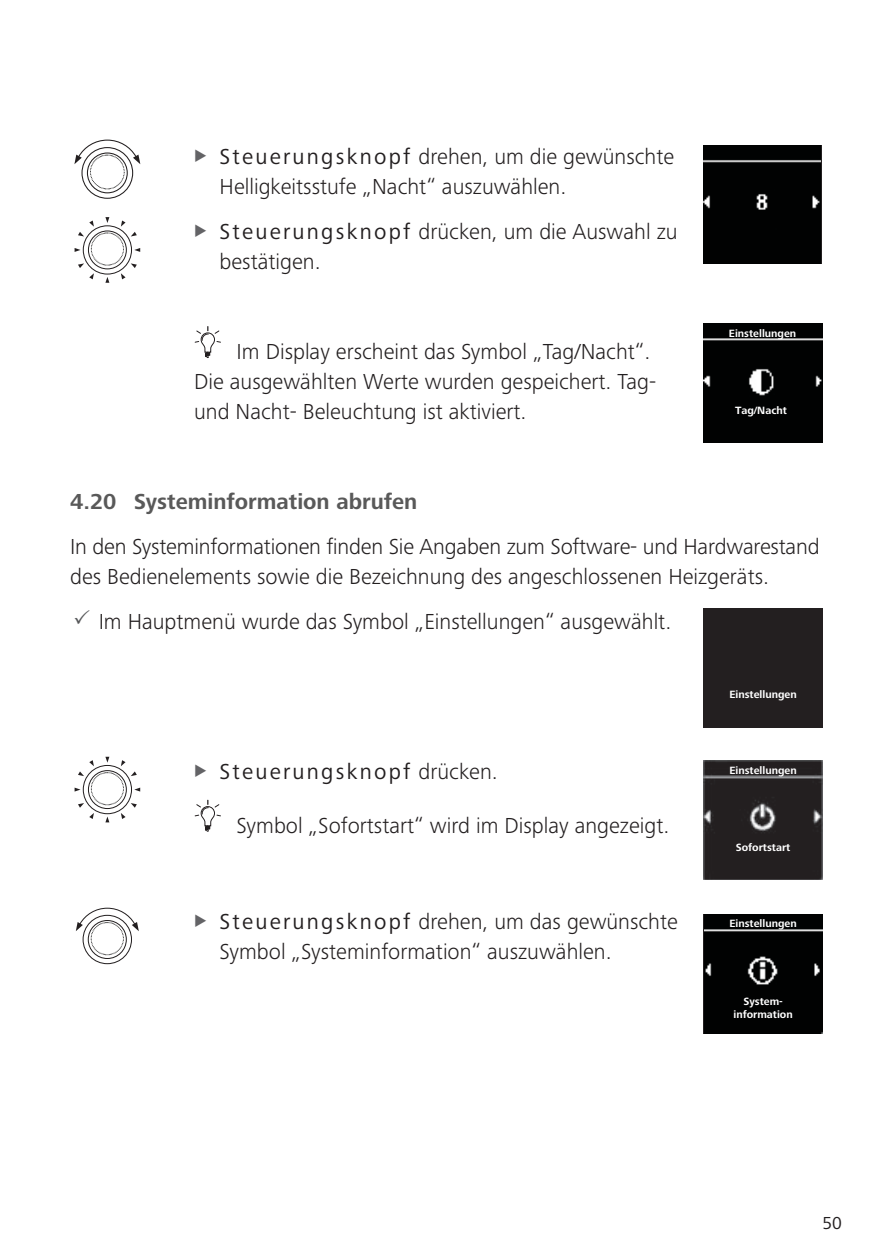
<style>
.page{position:relative;width:893px;height:1259px;background:#fff}
.page>*{position:absolute;margin:0;border:0;box-sizing:border-box;transform-origin:0 0}
.t1{font:300 22.5px/30px "Frutiger Next LTW1 G";color:#231f20}
.t2{font:700 22.5px "Frutiger Next LTW1 G";color:#595959}
.t3{font:22.5px "Frutiger Next LTW1 G";letter-spacing:.1em;color:#231f20}
.t4{font:18px "Frutiger Next LTW1 G";color:#231f20}
.t5{font:700 10.8px/13.2px "Frutiger Next LTW1 G";color:#fff;text-align:center}
.s1{font-weight:400}
.s2{color:#57585a}
.s3{font-weight:300}
</style>
<div class="page">
<div style="left:704px;top:146px;width:117px;height:117px;background:#010202"></div>
<div style="left:704px;top:608px;width:119px;height:119px;background:#231f20"></div>
<svg style="left:74px;top:139px;width:66px;height:60px"></svg>
<svg style="left:75px;top:217px;width:65px;height:66px"></svg>
<div style="left:703px;top:323px;width:119px;height:120px;background:#010202"></div>
<svg style="left:195px;top:326px;width:25px;height:32px"></svg>
<svg style="left:75px;top:757px;width:65px;height:65px"></svg>
<img style="left:704px;top:761px;width:119px;height:119px">
<div style="left:704px;top:914px;width:118px;height:119px;background:#010202"></div>
<svg style="left:195px;top:800px;width:25px;height:32px"></svg>
<svg style="left:76px;top:907px;width:63px;height:57px"></svg>
<p class="t1" style="left:220px;top:142px;width:456px"><span class="s1">Steuerungsknopf</span> drehen, um die gewünschte<br>Helligkeitsstufe „Nacht“ auszuwählen.</p>
<p class="t1" style="left:220px;top:217px;width:459px"><span class="s1">Steuerungsknopf</span> drücken, um die Auswahl zu bestätigen.</p>
<p class="t1" style="left:194px;top:337px;width:464px;text-indent:43px">Im Display erscheint das Symbol „Tag/Nacht“.<br>Die ausgewählten Werte wurden gespeichert. Tag&shy;und Nacht- Beleuchtung ist aktiviert.</p>
<p class="t5" style="left:729px;top:327px;width:69px">Einstellungen</p>
<p class="t5" style="left:735px;top:404px;width:54px">Tag/Nacht</p>
<p class="t2" style="left:70px;top:490px;width:349px">4.20 Systeminformation abrufen</p>
<p class="t1" style="left:70px;top:532px;width:751px">In den Systeminformationen fnden Sie Angaben zum Software- und Hardwarestand des Bedienelements sowie die Bezeichnung des angeschlossenen Heizgeräts.</p>
<p class="t1" style="left:73px;top:607px;width:600px"><span class="s2">✓</span> Im Hauptmenü wurde das Symbol „Einstellungen“ ausgewählt.</p>
<p class="t3" style="left:220px;top:760px;width:280px">Steuerungsknopf <span class="s3">drücken.</span></p>
<p class="t1" style="left:237px;top:811px;width:434px">Symbol „Sofortstart“ wird im Display angezeigt.</p>
<p class="t5" style="left:729px;top:688px;width:69px">Einstellungen</p>
<p class="t5" style="left:729px;top:764px;width:69px">Einstellungen</p>
<p class="t5" style="left:736px;top:841px;width:56px">Sofortstart</p>
<p class="t1" style="left:220px;top:907px;width:460px"><span class="s1">Steuerungsknopf</span> drehen, um das gewünschte</p>
<p class="t5" style="left:729px;top:917px;width:69px">Einstellungen</p>
<p class="t1" style="left:220px;top:937px;width:394px">Symbol „Systeminformation“ auszuwählen.</p>
<p class="t5" style="left:733px;top:994px;width:61px">System&shy;information</p>
<p class="t4" style="left:822px;top:1214px;width:21px">50</p>
</div>
